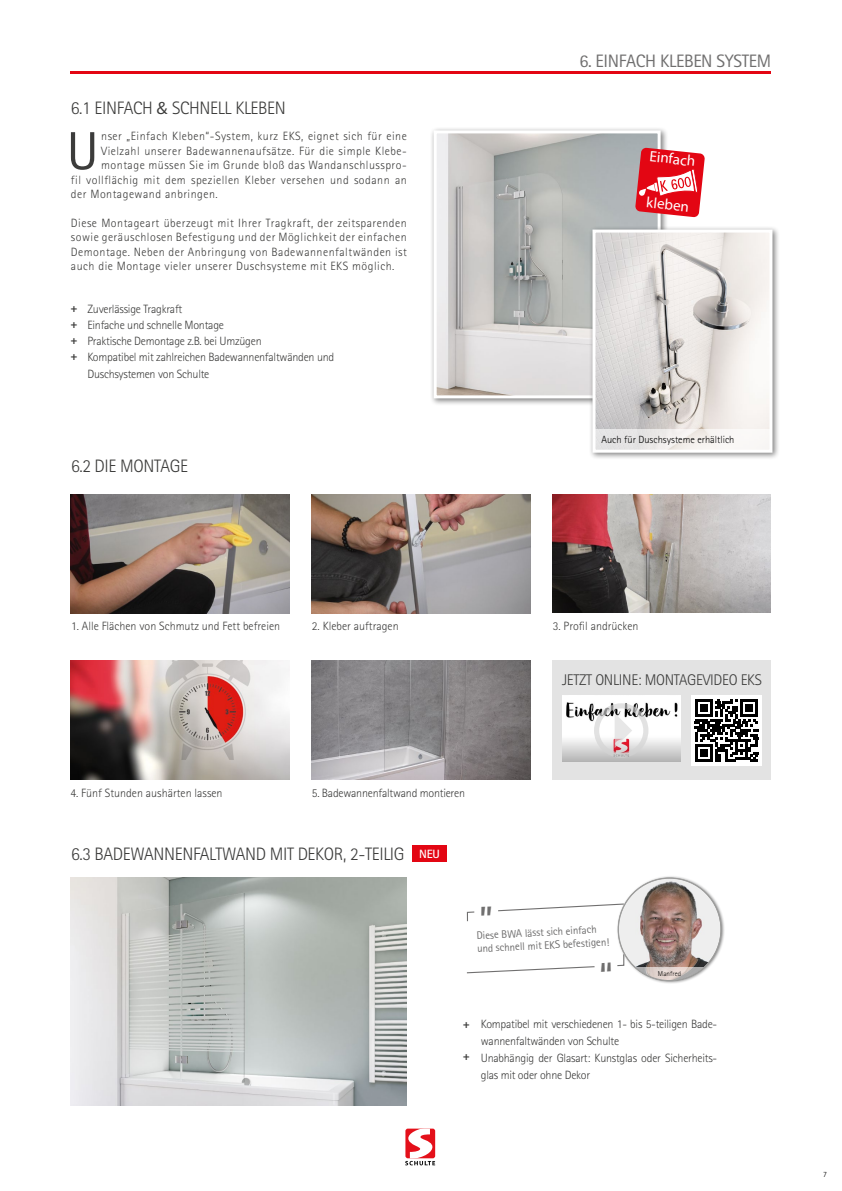
<style>
.page{position:relative;width:842px;height:1191px;background:#fff}
.page>*{position:absolute;margin:0;border:0;box-sizing:border-box;transform-origin:0 0}
.t1{font:53.7px "Rotis Sans Serif Std";color:#3c3c3b}
.t2{font:300 18px "Rotis Sans Serif Std";letter-spacing:-.02em;color:#3c3c3b}
.t3{font:18px "Rotis Sans Serif Std";letter-spacing:-.02em;color:#706f6f}
.t4{font:300 15.5px "Rotis Sans Serif Std";letter-spacing:-.02em;color:#3c3c3b}
.t5{font:15px "Myriad Pro";color:#fff}
.t6{font:300 12px/14.4px "Rotis Sans Serif Std";color:#3c3c3b;text-align:justify}
.t7{font:300 12px/16.2px "Rotis Sans Serif Std";letter-spacing:-.02em;color:#3c3c3b}
.t8{font:300 12px "Rotis Sans Serif Std";letter-spacing:.04em;color:#3c3c3b}
.t9{font:800 12px/16px "Rotis Sans Serif Std";color:#3c3c3b;text-align:justify}
.t10{font:11px/13.2px "Rotis Sans Serif Std";color:#706f6f}
.t11{font:300 10.4px "Rotis Sans Serif Std";color:#000}
.t12{font:300 8px "Rotis Sans Serif Std";color:#000}
.t13{font:300 7px "Rotis Sans Serif Std";letter-spacing:.015em;color:#000}
.s1{font-size:18.4px}
.s2{font-family:"Casto";font-weight:400}
.s3{font-weight:700;font-size:12px;color:#fff}
</style>
<div class="page">
<hr style="left:71px;top:71px;width:700px;height:2px;background:#e30613">
<svg style="left:405px;top:1128px;width:30px;height:37px"></svg>
<img style="left:71px;top:877px;width:336px;height:228px">
<img style="left:71px;top:494px;width:218px;height:119px">
<img style="left:553px;top:494px;width:217px;height:118px">
<img style="left:70px;top:660px;width:219px;height:119px">
<img style="left:312px;top:494px;width:218px;height:119px">
<img style="left:312px;top:660px;width:218px;height:119px">
<div style="left:430px;top:127px;width:238px;height:279px;background:#000;opacity:.5"></div>
<img style="left:438px;top:134px;width:219px;height:260px">
<div style="left:434px;top:130px;width:227px;height:268px;border:3px solid #fff"></div>
<div style="left:589px;top:226px;width:191px;height:234px;background:#000;opacity:.5"></div>
<img style="left:596px;top:233px;width:172px;height:196px">
<div style="left:592px;top:229px;width:180px;height:224px;border:3px solid #fff"></div>
<div style="left:594px;top:429px;width:177px;height:22px;background:linear-gradient(to right,#e2e1e1,#fffbf8)"></div>
<div style="left:412px;top:845px;width:35px;height:17px;background:#e30613"></div>
<svg style="left:635px;top:148px;width:70px;height:69px"></svg>
<div style="left:553px;top:660px;width:218px;height:119px;background:#e3e3e3"></div>
<div style="left:691px;top:695px;width:71px;height:71px;background:#fff"></div>
<svg style="left:695px;top:699px;width:63px;height:63px"></svg>
<hr style="left:695px;top:759px;width:17px;height:3px;background:#000">
<div style="left:700px;top:749px;width:7px;height:8px;background:#000"></div>
<img style="left:562px;top:695px;width:118px;height:66px">
<div style="left:594px;top:703px;width:54px;height:54px;border:5px solid #d3d3d3;border-radius:50%"></div>
<svg style="left:615px;top:713px;width:17px;height:35px"></svg>
<div style="left:616px;top:875px;width:109px;height:109px;background:#000;opacity:.5"></div>
<img style="left:618px;top:878px;width:103px;height:102px;border-radius:51px">
<svg style="left:631px;top:967px;width:78px;height:13px"></svg>
<svg style="left:466px;top:953px;width:159px;height:31px"></svg>
<svg style="left:466px;top:881px;width:159px;height:41px"></svg>
<h2 class="t2" style="left:71px;top:97px;width:216px"><span class="s1">6.1</span> EINFACH <span class="s2">&amp;</span> SCHNELL KLEBEN</h2>
<h1 class="t1" style="left:67px;top:119px;width:33px">U</h1>
<p class="t8" style="left:101px;top:129px;width:307px">nser „Einfach Kleben“-System, kurz EKS, eignet sich für eine</p>
<p class="t8" style="left:101px;top:144px;width:307px">Vielzahl unserer Badewannenaufsätze. Für die simple Klebe-</p>
<p class="t8" style="left:101px;top:158px;width:307px">montage müssen Sie im Grunde bloß das Wandanschlusspro-</p>
<p class="t8" style="left:71px;top:173px;width:337px">fil vollflächig mit dem speziellen Kleber versehen und sodann an</p>
<p class="t8" style="left:71px;top:187px;width:148px">der Montagewand anbringen.</p>
<p class="t6" style="left:71px;top:216px;width:337px">Diese Montageart überzeugt mit Ihrer Tragkraft, der zeitsparenden sowie geräuschlosen Befestigung und der Möglichkeit der einfachen Demontage. Neben der Anbringung von Badewannenfaltwänden ist auch die Montage vieler unserer Duschsysteme mit EKS möglich.</p>
<p class="t9" style="left:71px;top:300px;width:9px">+ + + +</p>
<p class="t7" style="left:87px;top:301px;width:248px">Zuverlässige Tragkraft<br>Einfache und schnelle Montage<br>Praktische Demontage z.B. bei Umzügen<br>Kompatibel mit zahlreichen Badewannenfaltwänden und Duschsystemen von Schulte</p>
<h2 class="t2" style="left:71px;top:456px;width:118px"><span class="s1">6.2</span> DIE MONTAGE</h2>
<h2 class="t3" style="left:579px;top:50px;width:193px">6. EINFACH KLEBEN SYSTEM</h2>
<p class="t5" style="left:651px;top:147px;width:47px;rotate:6deg">Einfach</p>
<p class="t5" style="left:647px;top:193px;width:44px;rotate:6deg">kleben</p>
<p class="t11" style="left:601px;top:433px;width:134px">Auch für Duschsysteme erhältlich</p>
<p class="t6" style="left:71px;top:619px;width:211px">1. Alle Flächen von Schmutz und Fett befreien</p>
<p class="t6" style="left:553px;top:619px;width:87px">3. Profil andrücken</p>
<p class="t6" style="left:312px;top:619px;width:88px">2. Kleber auftragen</p>
<p class="t4" style="left:562px;top:670px;width:201px">JETZT ONLINE: MONTAGEVIDEO EKS</p>
<p class="t6" style="left:70px;top:785px;width:154px">4. Fünf Stunden aushärten lassen</p>
<p class="t7" style="left:312px;top:784px;width:155px">5. Badewannenfaltwand montieren</p>
<h2 class="t2" style="left:71px;top:843px;width:370px"><span class="s1">6.3</span> BADEWANNENFALTWAND MIT DEKOR, 2-TEILIG <span class="s3">NEU</span></h2>
<p class="t10" style="left:476px;top:928px;width:134px;rotate:-3deg">Diese BWA lässt sich einfach und schnell mit EKS befestigen!</p>
<p class="t13" style="left:658px;top:969px;width:25px">Manfred</p>
<p class="t9" style="left:463px;top:1015px;width:9px">+</p>
<p class="t9" style="left:463px;top:1047px;width:9px">+</p>
<p class="t7" style="left:481px;top:1015px;width:238px;line-height:17px">Kompatibel mit verschiedenen 1- bis 5-teiligen Bade&shy;wannenfaltwänden von Schulte<br>Unabhängig der Glasart: Kunstglas oder Sicherheits&shy;glas mit oder ohne Dekor</p>
<p class="t12" style="left:823px;top:1169px;width:5px">7</p>
</div>
